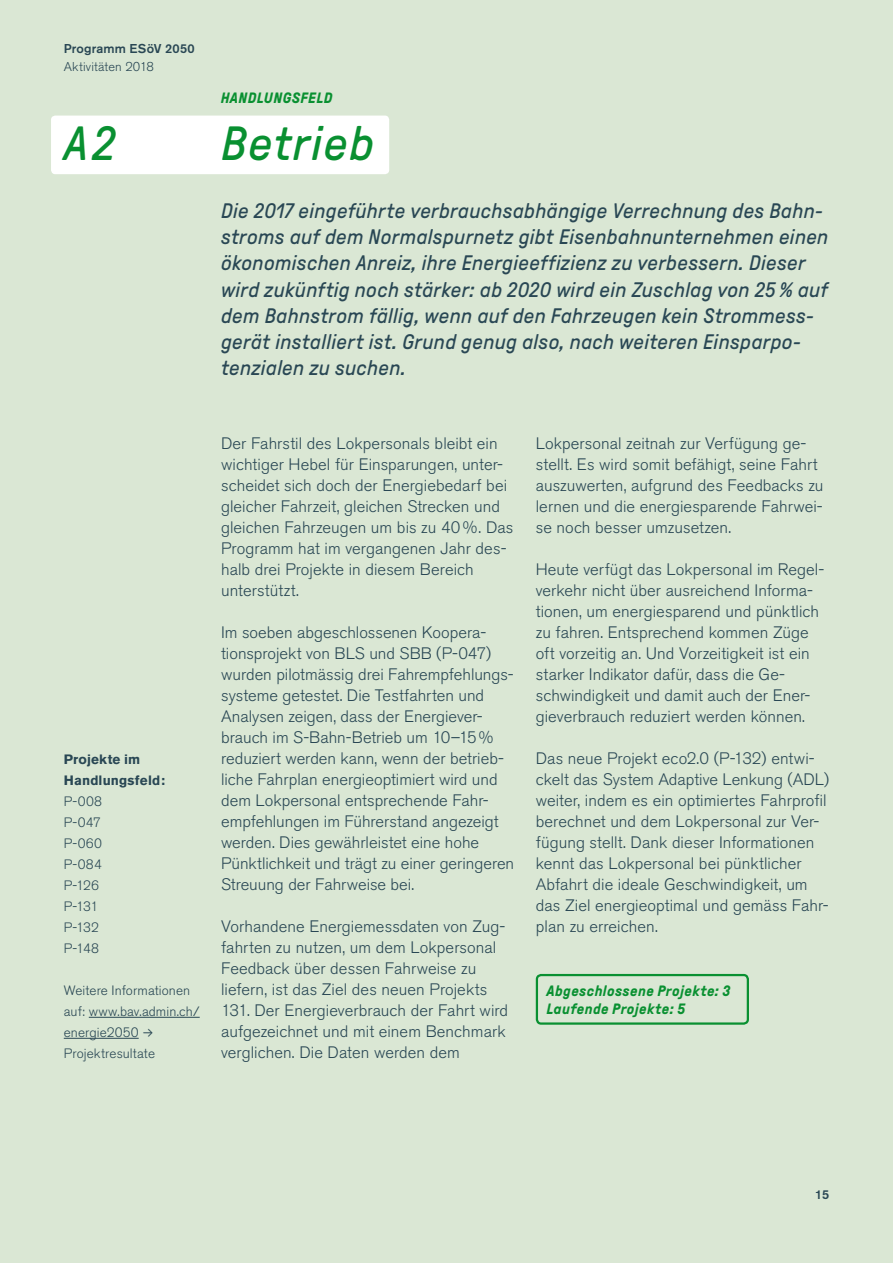
<style>
.page{position:relative;width:893px;height:1263px;background:#dae7d4}
.page>*{position:absolute;margin:0;border:0;box-sizing:border-box;transform-origin:0 0}
.Handlungsfeld_gross{font:italic 48px "GT Pressura";letter-spacing:.03em;color:#099031}
.Titel_1_32pt{font:italic 48px "GT Pressura";color:#099031}
.Einleitung_14pt{font:italic 21px/26.2px "GT Pressura";letter-spacing:.015em;color:#294754}
.Lauftext_11pt{font:300 16.5px/21px "Akzidenz Grotesk BE";letter-spacing:.005em;color:#294754}
.Titel_2_16pt{font:italic 700 15px "GT Pressura";letter-spacing:.03em;color:#099031}
.Projektliste{font:300 13.5px/21px "Akzidenz Grotesk BE";letter-spacing:.01em;color:#294754}
.Projektliste-2{font:700 13.5px/21px "Akzidenz Grotesk BE";letter-spacing:.015em;color:#294754}
.t1{font:500 12.75px "Akzidenz Grotesk BE";letter-spacing:.015em;color:#294754}
.t2{font:300 12.75px "Akzidenz Grotesk BE";letter-spacing:.015em;color:#294754}
.s1{font-family:"GT Pressura";font-size:16.5px}
</style>
<div class="page">
<div style="left:51px;top:116px;width:338px;height:58px;background:#fff;border-radius:4px"></div>
<div style="left:536px;top:974px;width:213px;height:51px;border:2px solid #099031;border-radius:4px"></div>
<hr style="left:89px;top:1017px;width:111px;height:1px;background:#294754">
<hr style="left:64px;top:1038px;width:75px;height:1px;background:#294754">
<p class="t1" style="left:64px;top:40px;width:133px">Programm ESöV 2050</p>
<p class="t2" style="left:64px;top:59px;width:92px">Aktivitäten 2018</p>
<p class="Titel_1_32pt" style="left:64px;top:118px;width:55px">A2</p>
<p class="Titel_2_16pt" style="left:221px;top:90px;width:113px">HANDLUNGSFELD</p>
<p class="Handlungsfeld_gross" style="left:221px;top:118px;width:154px">Betrieb</p>
<p class="Einleitung_14pt" style="left:221px;top:198px;width:609px">Die 2017 eingeführte verbrauchsabhängige Verrechnung des Bahn&shy;stroms auf dem Normalspurnetz gibt Eisenbahnunternehmen einen ökonomischen Anreiz, ihre Energieeffizienz zu verbessern. Dieser wird zukünftig noch stärker: ab 2020 wird ein Zuschlag von 25 % auf dem Bahnstrom fällig, wenn auf den Fahrzeugen kein Strommess&shy;gerät installiert ist. Grund genug also, nach weiteren Einsparpo&shy;tenzialen zu suchen.</p>
<p class="Projektliste-2" style="left:64px;top:749px;width:103px">Projekte im<br>Handlungsfeld:</p>
<p class="Projektliste" style="left:64px;top:791px;width:40px">P-008</p>
<p class="Projektliste" style="left:64px;top:812px;width:39px">P-047</p>
<p class="Projektliste" style="left:64px;top:833px;width:40px">P-060</p>
<p class="Projektliste" style="left:64px;top:854px;width:40px">P-084</p>
<p class="Projektliste" style="left:64px;top:875px;width:37px">P-126</p>
<p class="Projektliste" style="left:64px;top:896px;width:36px">P-131</p>
<p class="Projektliste" style="left:64px;top:917px;width:37px">P-132</p>
<p class="Projektliste" style="left:64px;top:938px;width:37px">P-148</p>
<p class="Projektliste" style="left:64px;top:980px;width:137px">Weitere Informationen auf: www.bav.admin.ch/ energie2050 <span class="s1">→<br></span>Projektresultate</p>
<p class="Lauftext_11pt" style="left:221px;top:433px;width:294px">Der Fahrstil des Lokpersonals bleibt ein wichtiger Hebel für Einsparungen, unter&shy;scheidet sich doch der Energiebedarf bei gleicher Fahrzeit, gleichen Strecken und gleichen Fahrzeugen um bis zu 40%. Das Programm hat im vergangenen Jahr des&shy;halb drei Projekte in diesem Bereich unterstützt.</p>
<p class="Lauftext_11pt" style="left:221px;top:622px;width:295px">Im soeben abgeschlossenen Koopera&shy;tionsprojekt von BLS und SBB (P-047) wurden pilotmässig drei Fahrempfehlungs&shy;systeme getestet. Die Testfahrten und Analysen zeigen, dass der Energiever&shy;brauch im S-Bahn-Betrieb um 10–15% reduziert werden kann, wenn der betrieb&shy;liche Fahrplan energieoptimiert wird und dem Lokpersonal entsprechende Fahr&shy;empfehlungen im Führerstand angezeigt werden. Dies gewährleistet eine hohe Pünktlichkeit und trägt zu einer geringeren Streuung der Fahrweise bei.</p>
<p class="Lauftext_11pt" style="left:221px;top:916px;width:289px">Vorhandene Energiemessdaten von Zug&shy;fahrten zu nutzen, um dem Lokpersonal Feedback über dessen Fahrweise zu liefern, ist das Ziel des neuen Projekts 131. Der Energieverbrauch der Fahrt wird aufgezeichnet und mit einem Benchmark verglichen. Die Daten werden dem</p>
<p class="Lauftext_11pt" style="left:536px;top:433px;width:289px">Lokpersonal zeitnah zur Verfügung ge&shy;stellt. Es wird somit befähigt, seine Fahrt auszuwerten, aufgrund des Feedbacks zu lernen und die energiesparende Fahrwei&shy;se noch besser umzusetzen.</p>
<p class="Lauftext_11pt" style="left:536px;top:559px;width:290px">Heute verfügt das Lokpersonal im Regel&shy;verkehr nicht über ausreichend Informa&shy;tionen, um energiesparend und pünktlich zu fahren. Entsprechend kommen Züge oft vorzeitig an. Und Vorzeitigkeit ist ein starker Indikator dafür, dass die Ge&shy;schwindigkeit und damit auch der Ener&shy;gieverbrauch reduziert werden können.</p>
<p class="Lauftext_11pt" style="left:536px;top:748px;width:295px">Das neue Projekt eco2.0 (P-132) entwi&shy;ckelt das System Adaptive Lenkung (ADL) weiter, indem es ein optimiertes Fahrprofil berechnet und dem Lokpersonal zur Ver&shy;fügung stellt. Dank dieser Informationen kennt das Lokpersonal bei pünktlicher Abfahrt die ideale Geschwindigkeit, um das Ziel energieoptimal und gemäss Fahr&shy;plan zu erreichen.</p>
<p class="Titel_2_16pt" style="left:547px;top:983px;width:185px">Abgeschlossene Projekte: 3</p>
<p class="Titel_2_16pt" style="left:547px;top:1001px;width:140px">Laufende Projekte: 5</p>
<p class="t1" style="left:815px;top:1187px;width:15px">15</p>
</div>
